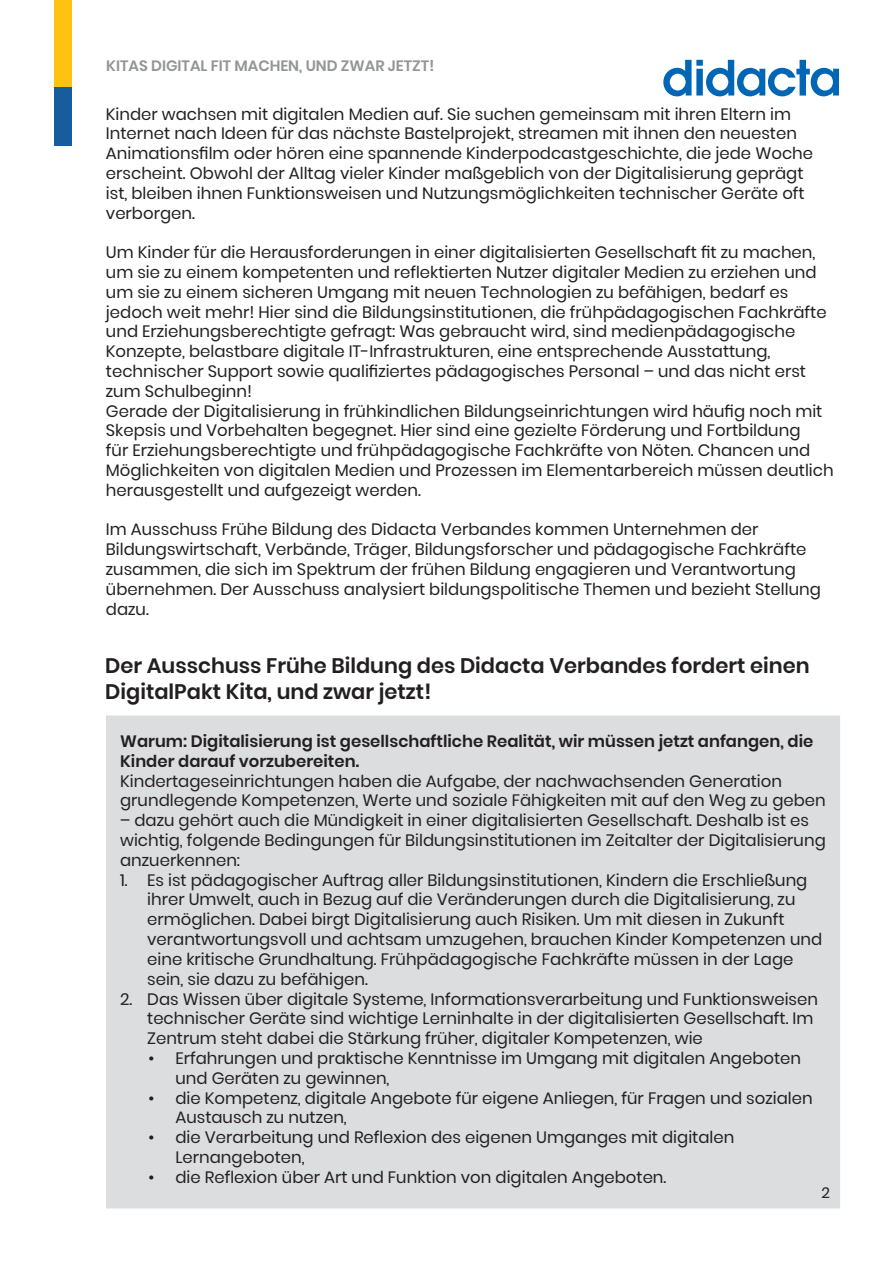
<style>
.page{position:relative;width:893px;height:1263px;background:#fff}
.page>*{position:absolute;margin:0;border:0;box-sizing:border-box;transform-origin:0 0}
.t1{font:600 21px/25.2px "Poppins";color:#231f20}
.t2{font:16.5px/19.8px "Poppins";color:#231f20}
.t3{font:600 16.5px/19.8px "Poppins";color:#231f20}
.t4{font:600 15px "Poppins";color:#939598}
.t5{font:15px "Poppins";color:#231f20}
</style>
<div class="page">
<div style="left:107px;top:716px;width:732px;height:492px;background:#dcdddf"></div>
<div style="left:106px;top:715px;width:734px;height:493px;border:2px solid #dcdddf"></div>
<svg style="left:663px;top:60px;width:176px;height:36px"></svg>
<div style="left:54px;top:0;width:17px;height:87px;background:#fec210"></div>
<div style="left:54px;top:87px;width:17px;height:59px;background:#175d9e"></div>
<p class="t4" style="left:106px;top:57px;width:329px">KITAS DIGITAL FIT MACHEN, UND ZWAR JETZT!</p>
<p class="t2" style="left:106px;top:104px;width:709px">Kinder wachsen mit digitalen Medien auf. Sie suchen gemeinsam mit ihren Eltern im Internet nach Ideen für das nächste Bastelprojekt, streamen mit ihnen den neuesten Animationsfilm oder hören eine spannende Kinderpodcastgeschichte, die jede Woche erscheint. Obwohl der Alltag vieler Kinder maßgeblich von der Digitalisierung geprägt ist, bleiben ihnen Funktionsweisen und Nutzungsmöglichkeiten technischer Geräte oft verborgen.</p>
<p class="t2" style="left:106px;top:243px;width:729px">Um Kinder für die Herausforderungen in einer digitalisierten Gesellschaft fit zu machen, um sie zu einem kompetenten und reflektierten Nutzer digitaler Medien zu erziehen und um sie zu einem sicheren Umgang mit neuen Technologien zu befähigen, bedarf es jedoch weit mehr! Hier sind die Bildungsinstitutionen, die frühpädagogischen Fachkräfte und Erziehungsberechtigte gefragt: Was gebraucht wird, sind medienpädagogische Konzepte, belastbare digitale IT-Infrastrukturen, eine entsprechende Ausstattung, technischer Support sowie qualifiziertes pädagogisches Personal – und das nicht erst zum Schulbeginn!<br>Gerade der Digitalisierung in frühkindlichen Bildungseinrichtungen wird häufig noch mit Skepsis und Vorbehalten begegnet. Hier sind eine gezielte Förderung und Fortbildung<br>für Erziehungsberechtigte und frühpädagogische Fachkräfte von Nöten. Chancen und Möglichkeiten von digitalen Medien und Prozessen im Elementarbereich müssen deutlich herausgestellt und aufgezeigt werden.</p>
<p class="t2" style="left:106px;top:520px;width:716px">Im Ausschuss Frühe Bildung des Didacta Verbandes kommen Unternehmen der Bildungswirtschaft, Verbände, Träger, Bildungsforscher und pädagogische Fachkräfte zusammen, die sich im Spektrum der frühen Bildung engagieren und Verantwortung übernehmen. Der Ausschuss analysiert bildungspolitische Themen und bezieht Stellung dazu.</p>
<p class="t1" style="left:105px;top:654px;width:706px">Der Ausschuss Frühe Bildung des Didacta Verbandes fordert einen<br>DigitalPakt Kita, und zwar jetzt!</p>
<p class="t3" style="left:120px;top:731px;width:695px">Warum: Digitalisierung ist gesellschaftliche Realität, wir müssen jetzt anfangen, die<br>Kinder darauf vorzubereiten.</p>
<p class="t2" style="left:120px;top:771px;width:707px">Kindertageseinrichtungen haben die Aufgabe, der nachwachsenden Generation grundlegende Kompetenzen, Werte und soziale Fähigkeiten mit auf den Weg zu geben</p>
<p class="t2" style="left:120px;top:811px;width:707px">– dazu gehört auch die Mündigkeit in einer digitalisierten Gesellschaft. Deshalb ist es wichtig, folgende Bedingungen für Bildungsinstitutionen im Zeitalter der Digitalisierung anzuerkennen:</p>
<p class="t2" style="left:147px;top:870px;width:676px;text-indent:-27px">1. Es ist pädagogischer Auftrag aller Bildungsinstitutionen, Kindern die Erschließung ihrer Umwelt, auch in Bezug auf die Veränderungen durch die Digitalisierung, zu ermöglichen. Dabei birgt Digitalisierung auch Risiken. Um mit diesen in Zukunft verantwortungsvoll und achtsam umzugehen, brauchen Kinder Kompetenzen und eine kritische Grundhaltung. Frühpädagogische Fachkräfte müssen in der Lage sein, sie dazu zu befähigen.</p>
<p class="t2" style="left:147px;top:989px;width:672px;text-indent:-27px">2. Das Wissen über digitale Systeme, Informationsverarbeitung und Funktionsweisen technischer Geräte sind wichtige Lerninhalte in der digitalisierten Gesellschaft. Im<br>Zentrum steht dabei die Stärkung früher, digitaler Kompetenzen, wie</p>
<p class="t2" style="left:175px;top:1048px;width:627px;text-indent:-27px">• Erfahrungen und praktische Kenntnisse im Umgang mit digitalen Angeboten und Geräten zu gewinnen,</p>
<p class="t2" style="left:175px;top:1088px;width:639px;text-indent:-27px">• die Kompetenz, digitale Angebote für eigene Anliegen, für Fragen und sozialen<br>Austausch zu nutzen,</p>
<p class="t2" style="left:175px;top:1127px;width:560px;text-indent:-27px">• die Verarbeitung und Reflexion des eigenen Umganges mit digitalen<br>Lernangeboten,</p>
<p class="t2" style="left:148px;top:1167px;width:519px">• die Reflexion über Art und Funktion von digitalen Angeboten.</p>
<p class="t5" style="left:821px;top:1184px;width:10px">2</p>
</div>
